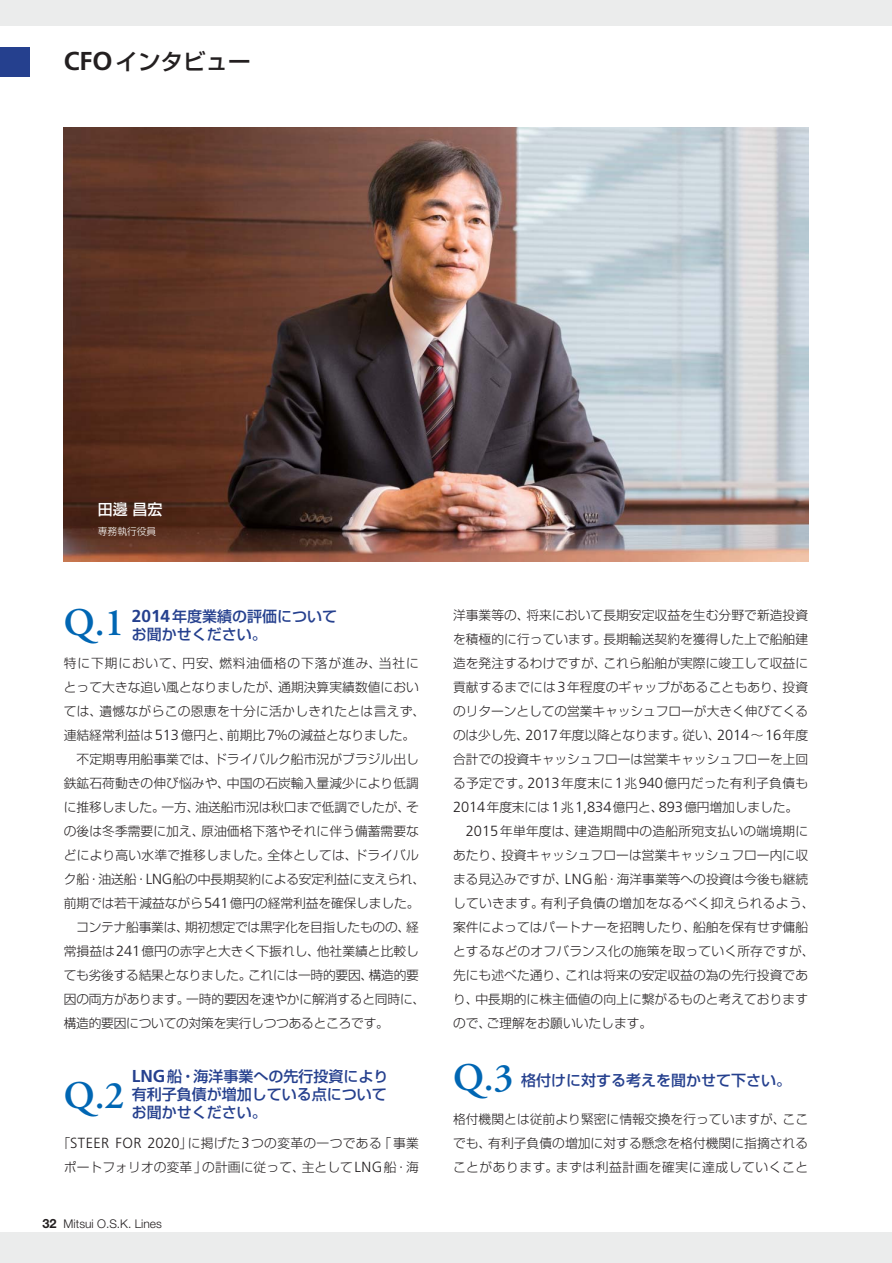
<style>
.page{position:relative;width:892px;height:1263px;background:#fff}
.page>*{position:absolute;margin:0;border:0;box-sizing:border-box;transform-origin:0 0}
.t1{font:600 39px "Adobe Garamond";color:#0066b3}
.t2{font:22.5px "Shin Go Pro Medium 90 pv RKSJ H";color:#231f20}
.t3{font:15px/18px "Shin Go Pro Medium 90 pv RKSJ H";color:#25408e}
.t4{font:15px "Shin Go Pro Medium 90 pv RKSJ H";color:#fff}
.t5{font:12.75px/24px "Shin Go Pro Light 90 pv RKSJ H";letter-spacing:.005em;color:#231f20}
.t6{font:12.75px "Shin Go Pro Light 90 pv RKSJ H";letter-spacing:.025em;color:#231f20}
.t7{font:300 12px "Helvetica Neue";color:#231f20}
.t8{font:9.75px "Shin Go Pro Light 90 pv RKSJ H";color:#fff}
.s1{font-family:"Frutiger";font-weight:700;font-size:25.8px}
.s2{font-family:"Frutiger";font-weight:700;font-size:17.25px}
.s3{font-family:"Frutiger";font-weight:300;font-size:14.7px}
.s4{font-weight:700;font-size:12.75px}
</style>
<div class="page">
<div style="left:0;top:0;width:892px;height:26px;background:#ebecec"></div>
<div style="left:0;top:1232px;width:892px;height:31px;background:#ebecec"></div>
<img style="left:64px;top:128px;width:744px;height:433px">
<div style="left:0;top:47px;width:30px;height:30px;background:#25408e"></div>
<h2 class="t2" style="left:64px;top:53px;width:188px"><span class="s1">CFO</span>インタビュー</h2>
<p class="t4" style="left:98px;top:504px;width:66px">田邊昌宏</p>
<p class="t8" style="left:98px;top:527px;width:60px">専務執行役員</p>
<h1 class="t1" style="left:64px;top:607px;width:62px">Q.1</h1>
<p class="t3" style="left:132px;top:609px;width:207px"><span class="s2">2014</span>年度業績の評価についてお聞かせください。</p>
<p class="t5" style="left:64px;top:653px;width:363px">特に下期において、円安、燃料油価格の下落が進み、当社にとって大きな追い風となりましたが、通期決算実績数値においては、遺憾ながらこの恩恵を十分に活かしきれたとは言えず、連結経常利益は<span class="s3">513</span>億円と、前期比<span class="s3">7</span>％の減益となりました。　不定期専用船事業では、ドライバルク船市況がブラジル出し鉄鉱石荷動きの伸び悩みや、中国の石炭輸入量減少により低調に推移しました。一方、油送船市況は秋口まで低調でしたが、その後は冬季需要に加え、原油価格下落やそれに伴う備蓄需要などにより高い水準で推移しました。全体としては、ドライバルク船・油送船・<span class="s3">LNG</span>船の中長期契約による安定利益に支えられ、前期では若干減益ながら<span class="s3">541</span>億円の経常利益を確保しました。　コンテナ船事業は、期初想定では黒字化を目指したものの、経常損益は<span class="s3">241</span>億円の赤字と大きく下振れし、他社業績と比較しても劣後する結果となりました。これには一時的要因、構造的要因の両方があります。一時的要因を速やかに解消すると同時に、構造的要因についての対策を実行しつつあるところです。</p>
<p class="t5" style="left:453px;top:605px;width:357px">洋事業等の、将来において長期安定収益を生む分野で新造投資</p>
<p class="t5" style="left:453px;top:629px;width:357px">を積極的に行っています。長期輸送契約を獲得した上で船舶建</p>
<p class="t5" style="left:453px;top:653px;width:357px">造を発注するわけですが、これら船舶が実際に竣工して収益に</p>
<p class="t5" style="left:453px;top:677px;width:357px">貢献するまでには<span class="s3">3</span>年程度のギャップがあることもあり、投資</p>
<p class="t5" style="left:453px;top:701px;width:357px">のリターンとしての営業キャッシュフローが大きく伸びてくる</p>
<p class="t5" style="left:453px;top:725px;width:357px">のは少し先、<span class="s3">2017</span>年度以降となります。従い、<span class="s3">2014</span>～<span class="s3">16</span>年度</p>
<p class="t5" style="left:453px;top:749px;width:357px">合計での投資キャッシュフローは営業キャッシュフローを上回</p>
<p class="t6" style="left:453px;top:778px;width:357px">る予定です。<span class="s3">2013</span>年度末に<span class="s3">1</span>兆<span class="s3">940</span>億円だった有利子負債も</p>
<p class="t5" style="left:453px;top:797px;width:346px"><span class="s3">2014</span>年度末には<span class="s3">1</span>兆<span class="s3">1,834</span>億円と、<span class="s3">893</span>億円増加しました。</p>
<p class="t5" style="left:466px;top:821px;width:344px"><span class="s3">2015</span>年単年度は、建造期間中の造船所宛支払いの端境期に</p>
<p class="t5" style="left:453px;top:845px;width:356px">あたり、投資キャッシュフローは営業キャッシュフロー内に収</p>
<p class="t5" style="left:453px;top:869px;width:357px">まる見込みですが、<span class="s3">LNG</span>船・海洋事業等への投資は今後も継続</p>
<p class="t6" style="left:453px;top:898px;width:363px">していきます。有利子負債の増加をなるべく抑えられるよう、</p>
<p class="t5" style="left:453px;top:917px;width:357px">案件によってはパートナーを招聘したり、船舶を保有せず傭船</p>
<p class="t5" style="left:453px;top:941px;width:363px">とするなどのオフバランス化の施策を取っていく所存ですが、</p>
<p class="t5" style="left:453px;top:965px;width:356px">先にも述べた通り、これは将来の安定収益の為の先行投資であ</p>
<p class="t5" style="left:453px;top:989px;width:356px">り、中長期的に株主価値の向上に繋がるものと考えております</p>
<p class="t5" style="left:453px;top:1013px;width:201px">ので、ご理解をお願いいたします。</p>
<p class="t3" style="left:132px;top:1070px;width:258px;text-align:justify"><span class="s2">LNG</span>船・海洋事業への先行投資により有利子負債が増加している点についてお聞かせください。</p>
<h1 class="t1" style="left:453px;top:1062px;width:62px">Q.3</h1>
<p class="t3" style="left:521px;top:1073px;width:271px">格付けに対する考えを聞かせて下さい。</p>
<h1 class="t1" style="left:64px;top:1079px;width:62px">Q.2</h1>
<p class="t5" style="left:453px;top:1109px;width:357px;text-align:justify">格付機関とは従前より緊密に情報交換を行っていますが、ここでも、有利子負債の増加に対する懸念を格付機関に指摘されることがあります。まずは利益計画を確実に達成していくこと</p>
<p class="t5" style="left:57px;top:1133px;width:363px;text-align:center">「<span class="s3">STEER FOR 2020</span>」に掲げた<span class="s3">3</span>つの変革の一つである「事業ポートフォリオの変革」の計画に従って、主として<span class="s3">LNG</span>船・海</p>
<p class="t7" style="left:43px;top:1219px;width:121px"><span class="s4">32</span> Mitsui O.S.K. Lines</p>
</div>
